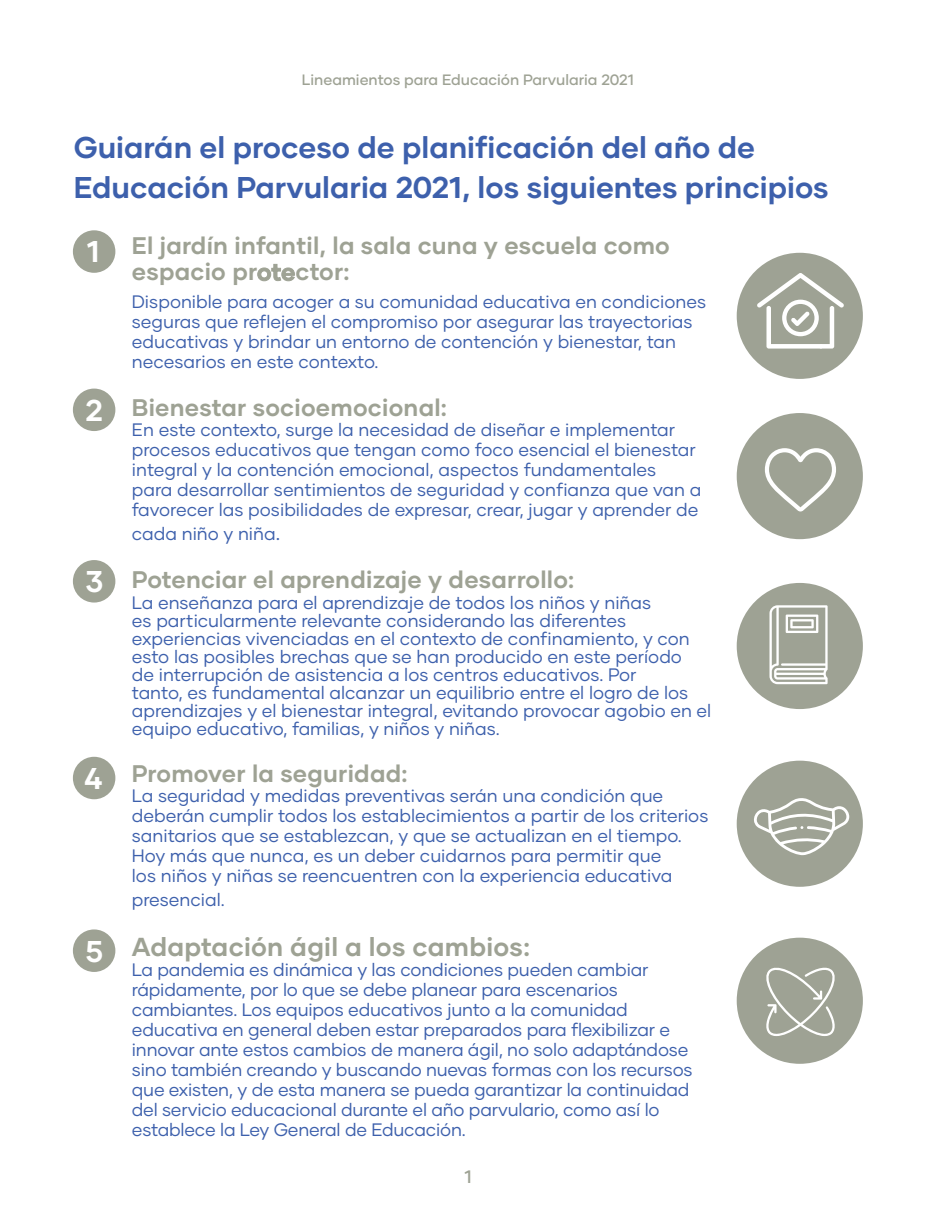
<style>
.page{position:relative;width:936px;height:1225px;background:#fff}
.page>*{position:absolute;margin:0;border:0;box-sizing:border-box;transform-origin:0 0}
.t1{font:700 30px/40px "Gilmer";color:#3d60ac}
.t2{font:700 30px "Gilmer";color:#fff}
.t3{font:700 26px "Gilmer";letter-spacing:.01em;color:#9ea294}
.t4{font:700 24px/26px "Gilmer";letter-spacing:.01em;color:#9ea294}
.t5{font:18px/20px "Gilmer";color:#3d60ac}
.t6{font:500 18px "Gilmer";color:#9ea294}
.t7{font:500 15px "Gilmer";color:#9ea294}
.s1{font-size:20px}
</style>
<div class="page">
<div style="left:736px;top:253px;width:126px;height:126px;background:#9ea294;border-radius:50%"></div>
<div style="left:736px;top:413px;width:126px;height:126px;background:#9ea294;border-radius:50%"></div>
<div style="left:736px;top:583px;width:126px;height:126px;background:#9ea294;border-radius:50%"></div>
<div style="left:736px;top:760px;width:126px;height:126px;background:#9ea294;border-radius:50%"></div>
<div style="left:736px;top:937px;width:126px;height:126px;background:#9ea294;border-radius:50%"></div>
<div style="left:73px;top:230px;width:42px;height:43px;background:#9ea294;border-radius:50%"></div>
<div style="left:73px;top:388px;width:42px;height:43px;background:#9ea294;border-radius:50%"></div>
<div style="left:73px;top:560px;width:42px;height:42px;background:#9ea294;border-radius:50%"></div>
<div style="left:73px;top:757px;width:42px;height:42px;background:#9ea294;border-radius:50%"></div>
<div style="left:73px;top:929px;width:42px;height:43px;background:#9ea294;border-radius:50%"></div>
<svg style="left:764px;top:448px;width:72px;height:63px"></svg>
<svg style="left:757px;top:273px;width:87px;height:75px"></svg>
<svg style="left:769px;top:605px;width:58px;height:79px"></svg>
<svg style="left:754px;top:798px;width:95px;height:57px"></svg>
<svg style="left:766px;top:967px;width:69px;height:69px"></svg>
<p class="t7" style="left:302px;top:70px;width:333px">Lineamientos para Educación Parvularia 2021</p>
<h1 class="t1" style="left:74px;top:127px;width:756px">Guiarán el proceso de planificación del año de<br>Educación Parvularia 2021, los siguientes principios</h1>
<h1 class="t2" style="left:87px;top:233px;width:14px">1</h1>
<h3 class="t4" style="left:132px;top:233px;width:539px">El jardín infantil, la sala cuna y escuela como espacio protector:</h3>
<p class="t5" style="left:132px;top:291px;width:575px">Disponible para acoger a su comunidad educativa en condiciones seguras que reflejen el compromiso por asegurar las trayectorias educativas y brindar un entorno de contención y bienestar, tan necesarios en este contexto.</p>
<h3 class="t4" style="left:132px;top:394px;width:316px">Bienestar socioemocional:</h3>
<h1 class="t2" style="left:85px;top:391px;width:19px">2</h1>
<p class="t5" style="left:132px;top:419px;width:571px">En este contexto, surge la necesidad de diseñar e implementar procesos educativos que tengan como foco esencial el bienestar integral y la contención emocional, aspectos fundamentales para desarrollar sentimientos de seguridad y confianza que van a favorecer las posibilidades de expresar, crear, jugar y aprender de</p>
<p class="t5" style="left:132px;top:523px;width:150px">cada niño y niña<span class="s1">.</span></p>
<h1 class="t2" style="left:85px;top:563px;width:20px">3</h1>
<h3 class="t4" style="left:132px;top:566px;width:444px">Potenciar el aprendizaje y desarrollo:</h3>
<p class="t5" style="left:132px;top:594px;width:581px;line-height:18px">La enseñanza para el aprendizaje de todos los niños y niñas<br>es particularmente relevante considerando las diferentes experiencias vivenciadas en el contexto de confinamiento, y con esto las posibles brechas que se han producido en este período<br>de interrupción de asistencia a los centros educativos. Por<br>tanto, es fundamental alcanzar un equilibrio entre el logro de los aprendizajes y el bienestar integral, evitando provocar agobio en el equipo educativo, familias, y niños y niñas.</p>
<h1 class="t2" style="left:84px;top:759px;width:20px">4</h1>
<h3 class="t4" style="left:132px;top:760px;width:277px">Promover la seguridad:</h3>
<p class="t5" style="left:132px;top:786px;width:578px">La seguridad y medidas preventivas serán una condición que deberán cumplir todos los establecimientos a partir de los criterios sanitarios que se establezcan, y que se actualizan en el tiempo.<br>Hoy más que nunca, es un deber cuidarnos para permitir que<br>los niños y niñas se reencuentren con la experiencia educativa</p>
<p class="t5" style="left:132px;top:890px;width:94px">presencial.</p>
<h1 class="t2" style="left:85px;top:932px;width:19px">5</h1>
<h2 class="t3" style="left:132px;top:930px;width:399px">Adaptación ágil a los cambios:</h2>
<p class="t5" style="left:132px;top:959px;width:562px">La pandemia es dinámica y las condiciones pueden cambiar rápidamente, por lo que se debe planear para escenarios cambiantes. Los equipos educativos junto a la comunidad educativa en general deben estar preparados para flexibilizar e innovar ante estos cambios de manera ágil, no solo adaptándose sino también creando y buscando nuevas formas con los recursos que existen, y de esta manera se pueda garantizar la continuidad del servicio educacional durante el año parvulario, como así lo establece la Ley General de Educación.</p>
<p class="t6" style="left:464px;top:1165px;width:9px">1</p>
</div>
